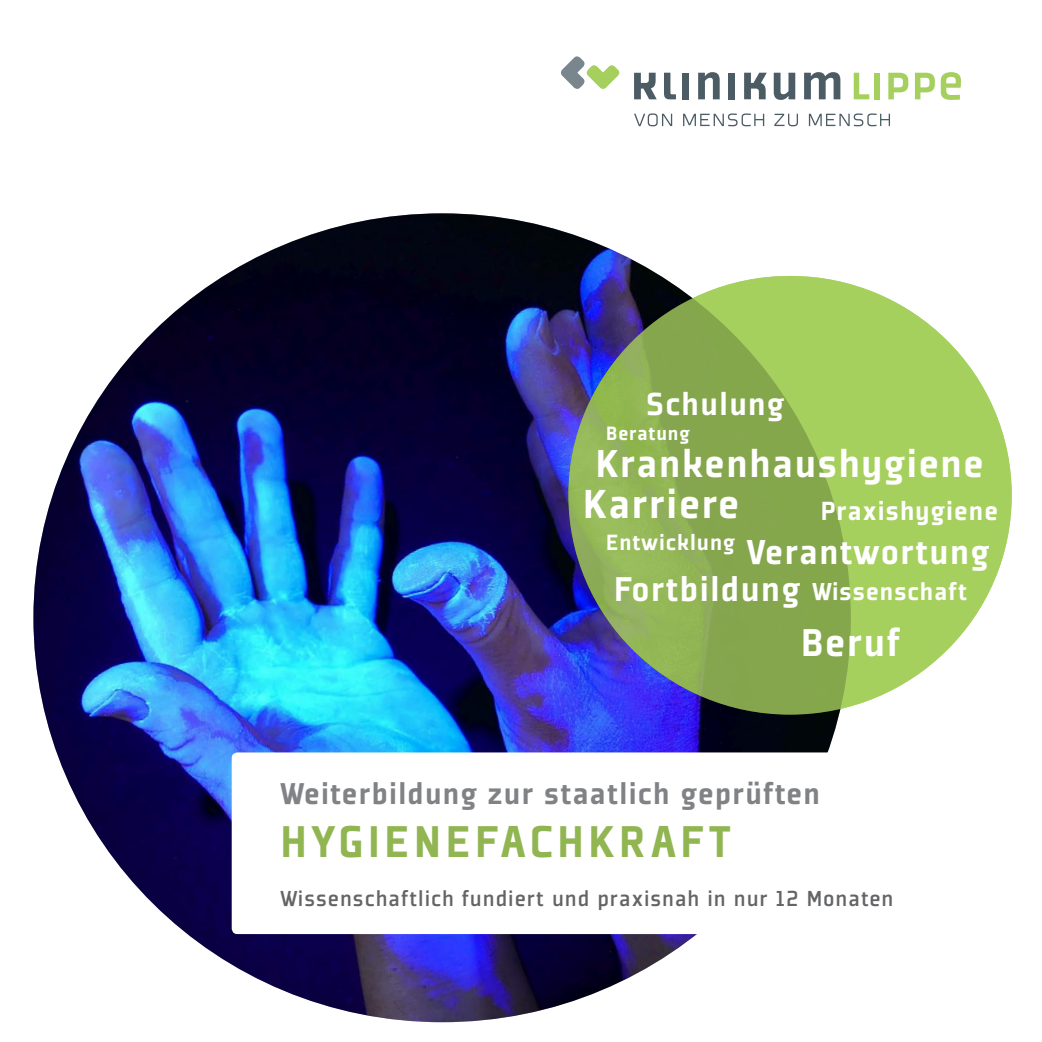
<style>
.page{position:relative;width:1042px;height:1042px;background:#fff}
.page>*{position:absolute;margin:0;border:0;box-sizing:border-box;transform-origin:0 0}
.t1{font:49px "Plexes Black Pro";letter-spacing:.095em;color:#90b551}
.t2{font:44.45px "Plexes Black Pro";color:#fff}
.t3{font:42.7px "Plexes Black Pro";letter-spacing:.04em;color:#fff}
.t4{font:38.15px "Plexes Black Pro";color:#fff}
.t5{font:35px "Plexes Black Pro";letter-spacing:.04em;color:#fff}
.t6{font:33.07px "Plexes Black Pro";letter-spacing:.04em;color:#808285}
.t7{font:28.88px "Plexes Black Pro";letter-spacing:.04em;color:#fff}
.t8{font:26.95px "Plexes Black Pro";letter-spacing:.04em;color:#fff}
.t9{font:23.97px "Plexes Medium Pro";letter-spacing:.04em;color:#636466}
.t10{font:21.35px "Plexes Black Pro";color:#fff}
.s1{font-size:37.8px}
</style>
<div class="page">
<img style="left:33px;top:213px;width:818px;height:809px">
<svg style="left:232px;top:752px;width:619px;height:182px"></svg>
<svg style="left:888px;top:73px;width:20px;height:26px"></svg>
<svg style="left:664px;top:73px;width:12px;height:26px"></svg>
<div style="left:682px;top:73px;width:7px;height:26px;background:#4c5c65"></div>
<svg style="left:698px;top:72px;width:22px;height:27px"></svg>
<div style="left:728px;top:73px;width:7px;height:26px;background:#4c5c65"></div>
<svg style="left:634px;top:73px;width:23px;height:26px"></svg>
<svg style="left:744px;top:73px;width:23px;height:26px"></svg>
<svg style="left:774px;top:73px;width:21px;height:27px"></svg>
<svg style="left:804px;top:72px;width:36px;height:27px"></svg>
<svg style="left:854px;top:73px;width:15px;height:26px"></svg>
<div style="left:874px;top:73px;width:6px;height:26px;background:#a6d05e"></div>
<svg style="left:941px;top:72px;width:20px;height:28px"></svg>
<svg style="left:915px;top:73px;width:20px;height:26px"></svg>
<svg style="left:561px;top:56px;width:59px;height:33px"></svg>
<svg style="left:634px;top:113px;width:38px;height:13px"></svg>
<svg style="left:683px;top:113px;width:81px;height:13px"></svg>
<svg style="left:774px;top:114px;width:24px;height:12px"></svg>
<svg style="left:809px;top:113px;width:81px;height:13px"></svg>
<svg style="left:568px;top:276px;width:443px;height:438px;background:#96bc56"></svg>
<h3 class="t5" style="left:646px;top:381px;width:140px">Schulung</h3>
<p class="t10" style="left:606px;top:419px;width:85px">Beratung</p>
<h3 class="t3" style="left:596px;top:435px;width:389px">Krankenhaushygiene</h3>
<h2 class="t2" style="left:583px;top:475px;width:157px">Karriere</h2>
<p class="t7" style="left:821px;top:492px;width:179px">Praxishygiene</p>
<h3 class="t4" style="left:606px;top:526px;width:385px"><sup>Entwicklung</sup> Verantwortung</h3>
<p class="t8" style="left:614px;top:574px;width:354px"><span class="s1">Fortbildung</span> Wissenschaft</p>
<h3 class="t3" style="left:801px;top:614px;width:100px">Beruf</h3>
<h3 class="t6" style="left:280px;top:772px;width:541px">Weiterbildung zur staatlich geprüften</h3>
<h1 class="t1" style="left:281px;top:809px;width:451px">Hygienefachkraft</h1>
<p class="t9" style="left:280px;top:882px;width:615px">Wissenschaftlich fundiert und praxisnah in nur 12 Monaten</p>
</div>
